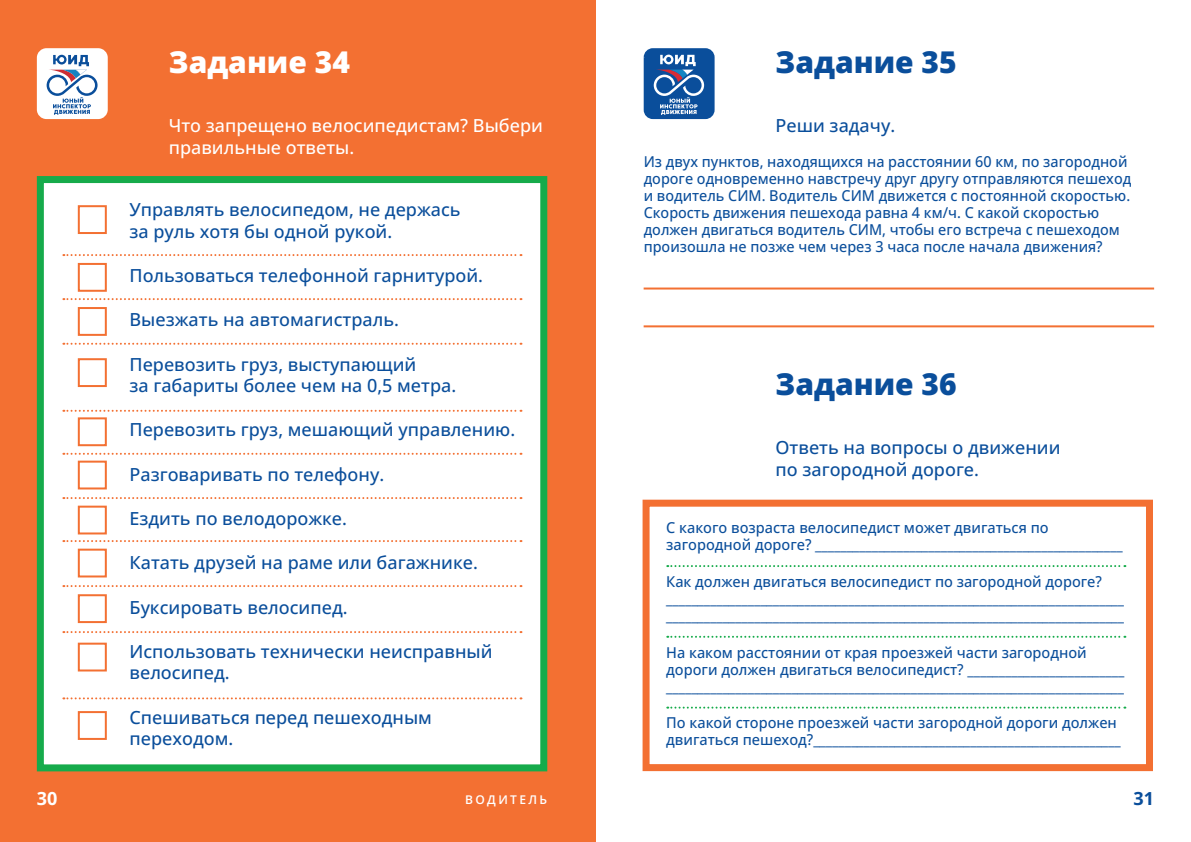
<style>
.page{position:relative;width:1191px;height:842px;background:#fff}
.page>*{position:absolute;margin:0;border:0;box-sizing:border-box;transform-origin:0 0}
.t1{font:800 30px "Open Sans";color:#0a4e9b}
.t2{font:800 30px "Open Sans";color:#fff}
.t3{font:500 18px/21.6px "Open Sans";color:#0a4e9b}
.t4{font:500 18px/21.6px "Open Sans";color:#fff}
.t5{font:700 18px "Open Sans";color:#fff}
.t6{font:700 18px "Open Sans";color:#0a4e9b}
.t7{font:500 15px/17px "Open Sans";color:#0a4e9b}
.t8{font:500 15px/17px "Open Sans";color:#0a4e9b;scale:.96 1}
.t9{font:600 12px "Open Sans";letter-spacing:.2em;color:#fff}
</style>
<div class="page">
<div style="left:643px;top:48px;width:71px;height:71px;background:#0a4e9b;border-radius:9px"></div>
<svg style="left:653px;top:55px;width:51px;height:60px"></svg>
<div style="left:0;top:0;width:595px;height:842px;background:#f37032"></div>
<div style="left:37px;top:48px;width:71px;height:71px;background:#fff;border-radius:10px"></div>
<svg style="left:47px;top:55px;width:51px;height:60px"></svg>
<div style="left:37px;top:176px;width:510px;height:595px;background:#fff;border:7px solid #16ab4b"></div>
<div style="left:78px;top:205px;width:29px;height:29px;background:#fff;border:2px solid #f37032"></div>
<div style="left:78px;top:263px;width:29px;height:29px;background:#fff;border:2px solid #f37032"></div>
<div style="left:78px;top:358px;width:29px;height:29px;background:#fff;border:2px solid #f37032"></div>
<div style="left:78px;top:417px;width:29px;height:29px;background:#fff;border:2px solid #f37032"></div>
<div style="left:78px;top:461px;width:29px;height:28px;background:#fff;border:2px solid #f37032"></div>
<div style="left:78px;top:549px;width:29px;height:28px;background:#fff;border:2px solid #f37032"></div>
<div style="left:78px;top:643px;width:29px;height:28px;background:#fff;border:2px solid #f37032"></div>
<svg style="left:63px;top:254px;width:458px;height:2px"></svg>
<svg style="left:63px;top:298px;width:458px;height:2px"></svg>
<svg style="left:63px;top:343px;width:458px;height:2px"></svg>
<svg style="left:63px;top:410px;width:458px;height:2px"></svg>
<svg style="left:63px;top:453px;width:458px;height:2px"></svg>
<svg style="left:63px;top:631px;width:458px;height:2px"></svg>
<svg style="left:63px;top:497px;width:458px;height:2px"></svg>
<svg style="left:63px;top:540px;width:458px;height:2px"></svg>
<svg style="left:63px;top:585px;width:458px;height:2px"></svg>
<svg style="left:63px;top:697px;width:458px;height:2px"></svg>
<div style="left:78px;top:307px;width:29px;height:29px;background:#fff;border:2px solid #f37032"></div>
<div style="left:78px;top:506px;width:29px;height:28px;background:#fff;border:2px solid #f37032"></div>
<div style="left:78px;top:594px;width:29px;height:29px;background:#fff;border:2px solid #f37032"></div>
<div style="left:78px;top:711px;width:29px;height:29px;background:#fff;border:2px solid #f37032"></div>
<hr style="left:643px;top:325px;width:511px;height:2px;background:#f37032">
<div style="left:642px;top:500px;width:511px;height:271px;background:#fff;border:7px solid #f37032"></div>
<svg style="left:667px;top:636px;width:458px;height:2px"></svg>
<svg style="left:667px;top:707px;width:458px;height:2px"></svg>
<hr style="left:643px;top:288px;width:511px;height:2px;background:#f37032">
<svg style="left:667px;top:565px;width:458px;height:2px"></svg>
<h1 class="t2" style="left:169px;top:42px;width:183px">Задание 34</h1>
<p class="t4" style="left:169px;top:114px;width:376px">Что запрещено велосипедистам? Выбери правильные ответы.</p>
<p class="t3" style="left:129px;top:198px;width:333px">Управлять велосипедом, не держась за руль хотя бы одной рукой.</p>
<p class="t3" style="left:129px;top:264px;width:355px">Пользоваться телефонной гарнитурой.</p>
<p class="t3" style="left:129px;top:308px;width:271px">Выезжать на автомагистраль.</p>
<p class="t3" style="left:129px;top:353px;width:328px">Перевозить груз, выступающий<br>за габариты более чем на 0,5 метра.</p>
<p class="t3" style="left:129px;top:419px;width:387px">Перевозить груз, мешающий управлению.</p>
<p class="t3" style="left:129px;top:463px;width:256px">Разговаривать по телефону.</p>
<p class="t3" style="left:129px;top:507px;width:219px">Ездить по велодорожке.</p>
<p class="t3" style="left:129px;top:551px;width:350px">Катать друзей на раме или багажнике.</p>
<p class="t3" style="left:129px;top:596px;width:219px">Буксировать велосипед.</p>
<p class="t3" style="left:129px;top:640px;width:364px">Использовать технически неисправный велосипед.</p>
<p class="t3" style="left:129px;top:706px;width:304px">Спешиваться перед пешеходным переходом.</p>
<h1 class="t1" style="left:775px;top:42px;width:183px">Задание 35</h1>
<p class="t3" style="left:775px;top:114px;width:121px">Реши задачу.</p>
<p class="t8" style="left:643px;top:152px;width:509px">Из двух пунктов, находящихся на расстоянии 60 км, по загородной дороге одновременно навстречу друг другу отправляются пешеход и водитель СИМ. Водитель СИМ движется с постоянной скоростью.<br>Скорость движения пешехода равна 4 км/ч. С какой скоростью должен двигаться водитель СИМ, чтобы его встреча с пешеходом произошла не позже чем через 3 часа после начала движения?</p>
<h1 class="t1" style="left:775px;top:364px;width:183px">Задание 36</h1>
<p class="t3" style="left:775px;top:436px;width:286px">Ответь на вопросы о движении по загородной дороге.</p>
<p class="t7" style="left:666px;top:518px;width:458px">С какого возраста велосипедист может двигаться по загородной дороге? _________________________________________________</p>
<p class="t7" style="left:666px;top:572px;width:459px">Как должен двигаться велосипедист по загородной дороге? _________________________________________________________________________ _________________________________________________________________________</p>
<p class="t7" style="left:666px;top:643px;width:459px">На каком расстоянии от края проезжей части загородной дороги должен двигаться велосипедист? _________________________ _________________________________________________________________________</p>
<p class="t7" style="left:666px;top:714px;width:456px">По какой стороне проезжей части загородной дороги должен двигаться пешеход?_________________________________________________</p>
<p class="t5" style="left:37px;top:786px;width:22px">30</p>
<p class="t6" style="left:1133px;top:786px;width:22px">31</p>
<p class="t9" style="left:465px;top:792px;width:84px">ВОДИТЕЛЬ</p>
<p class="t9" style="left:472px;top:792px;width:76px">ПЕШЕХОД</p>
</div>
